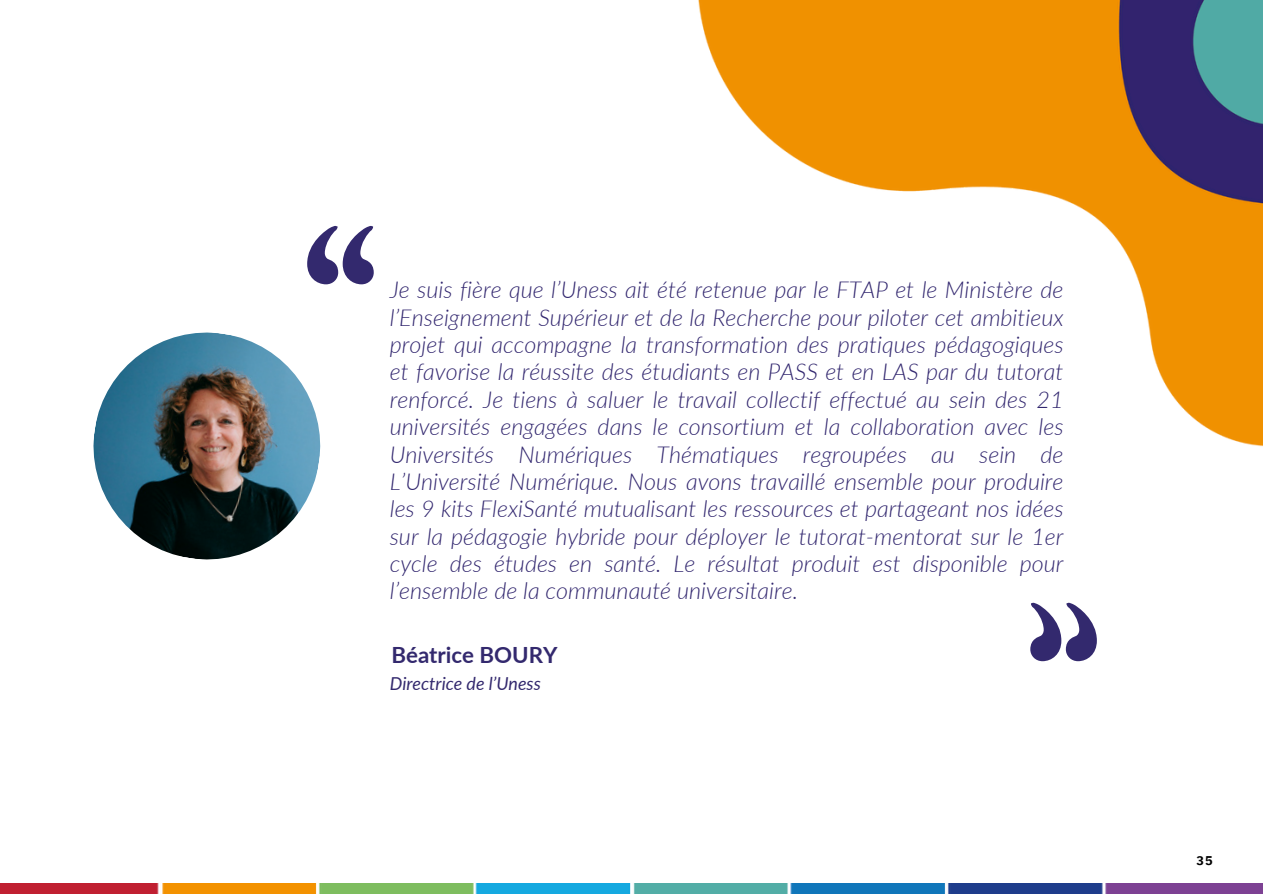
<style>
.page{position:relative;width:1263px;height:894px;background:#fff}
.page>*{position:absolute;margin:0;border:0;box-sizing:border-box;transform-origin:0 0}
.t1{font:italic 300 23.4px/27.3px "Lato";color:#32276f;text-align:justify}
.t2{font:700 22.35px "Lato";color:#33296e}
.t3{font:italic 17.85px "Lato";color:#33296e}
.t4{font:700 12.6px "IBM Plex Sans";color:#000}
</style>
<div class="page">
<svg style="left:307px;top:226px;width:67px;height:58px"></svg>
<svg style="left:1030px;top:602px;width:67px;height:59px"></svg>
<img style="left:698px;top:0;width:565px;height:447px">
<img style="left:93px;top:332px;width:228px;height:228px">
<img style="left:0;top:883px;width:1263px;height:10px">
<p class="t1" style="left:390px;top:275px;width:675px">Je suis fière que l’Uness ait été retenue par le FTAP et le Ministère de l’Enseignement Supérieur et de la Recherche pour piloter cet ambitieux projet qui accompagne la transformation des pratiques pédagogiques et favorise la réussite des étudiants en PASS et en LAS par du tutorat renforcé. Je tiens à saluer le travail collectif effectué au sein des 21 universités engagées dans le consortium et la collaboration avec les Universités Numériques Thématiques regroupées au sein de L’Université Numérique. Nous avons travaillé ensemble pour produire les 9 kits FlexiSanté mutualisant les ressources et partageant nos idées sur la pédagogie hybride pour déployer le tutorat-mentorat sur le 1er cycle des études en santé. Le résultat produit est disponible pour l’ensemble de la communauté universitaire.</p>
<h1 class="t2" style="left:391px;top:640px;width:168px">Béatrice BOURY</h1>
<p class="t3" style="left:390px;top:672px;width:153px">Directrice de l’Uness</p>
<p class="t4" style="left:1196px;top:851px;width:18px">35</p>
</div>
